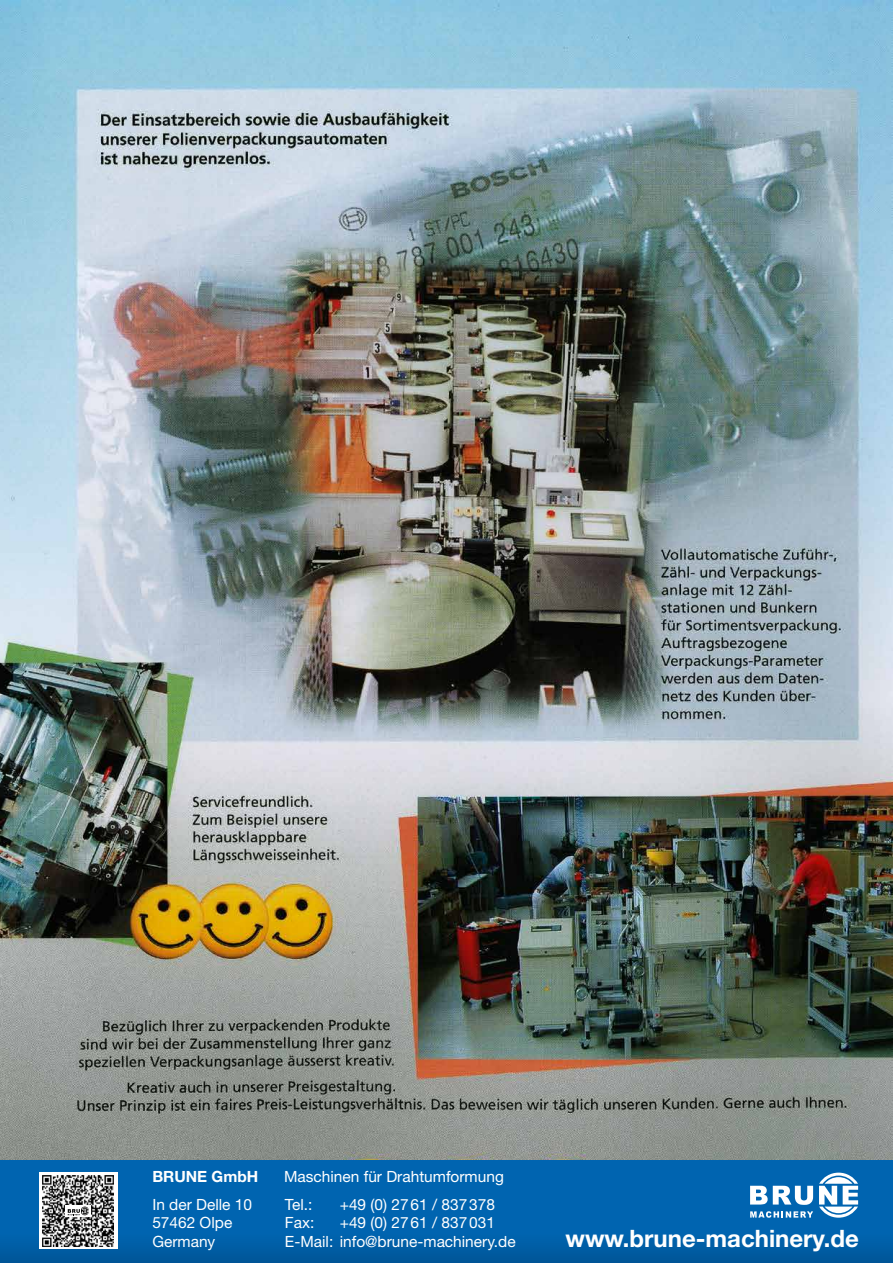
<style>
.page{position:relative;width:893px;height:1263px;background:#fff}
.page>*{position:absolute;margin:0;border:0;box-sizing:border-box;transform-origin:0 0}
.t1{font:700 24px "Helvetica Neue LT Std";color:#fff}
.t2{font:15.45px/18.6px "Helvetica Neue LT Std";color:#fff}
.t3{font:700 15.45px "Helvetica Neue LT Std";color:#fff}
</style>
<div class="page">
<img style="left:0;top:0;width:893px;height:1161px">
<div style="left:0;top:1161px;width:893px;height:102px;background:linear-gradient(to bottom,#0067b5,#005da4)"></div>
<div style="left:39px;top:1173px;width:79px;height:76px;background:linear-gradient(to right,#fff,#fff)"></div>
<img style="left:43px;top:1175px;width:71px;height:71px">
<svg style="left:65px;top:1205px;width:26px;height:12px"></svg>
<svg style="left:68px;top:1206px;width:21px;height:9px"></svg>
<svg style="left:750px;top:1186px;width:63px;height:19px"></svg>
<svg style="left:819px;top:1172px;width:39px;height:46px"></svg>
<svg style="left:750px;top:1211px;width:63px;height:7px"></svg>
<p class="t3" style="left:152px;top:1167px;width:107px">BRUNE GmbH</p>
<p class="t2" style="left:284px;top:1163px;width:221px;line-height:27.5px">Maschinen für Drahtumformung<br>Tel.:</p>
<p class="t2" style="left:340px;top:1195px;width:157px">+49 (0) 2761 / 837378</p>
<p class="t2" style="left:152px;top:1195px;width:101px">In der Delle 10<br>57462 Olpe<br>Germany</p>
<p class="t2" style="left:285px;top:1213px;width:232px;text-indent:55px">+49 (0) 2761 / 837031<br>E-Mail: info@brune-machinery.de</p>
<p class="t2" style="left:285px;top:1213px;width:31px">Fax:</p>
<h1 class="t1" style="left:566px;top:1224px;width:295px">www.brune-machinery.de</h1>
</div>
